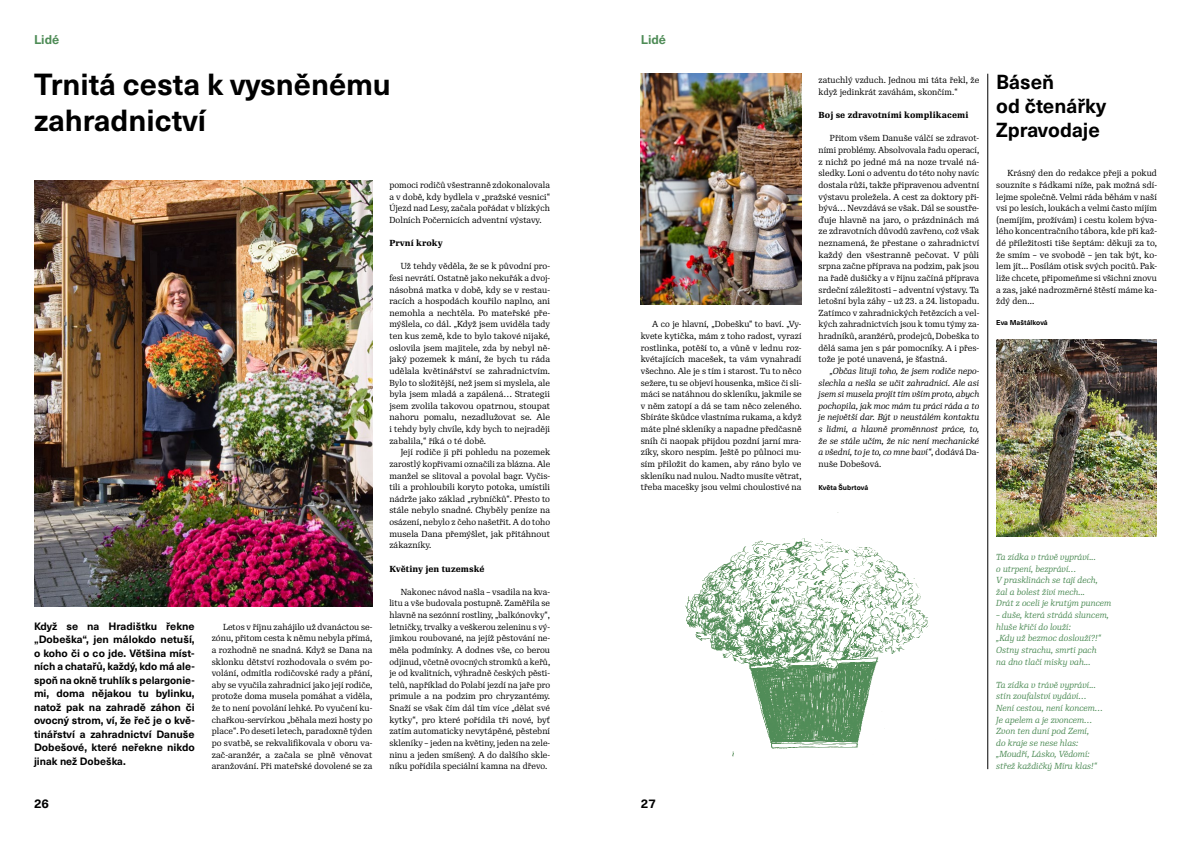
<style>
.page{position:relative;width:1191px;height:842px;background:#fff}
.page>*{position:absolute;margin:0;border:0;box-sizing:border-box;transform-origin:0 0}
.t1{font:700 30px/36px "Neue Haas Unica W1 G";color:#000}
.t2{font:700 20px/24px "Neue Haas Unica W1 G";color:#000}
.t3{font:700 12.5px "Neue Haas Unica W1 G";color:#4d8b55}
.t4{font:700 12.5px "Neue Haas Unica W1 G";color:#000}
.t5{font:700 10.5px/13.5px "Neue Haas Unica W1 G";color:#000;text-align:justify}
.t6{font:8.5px/11.6px "Re Public Std";letter-spacing:.005em;color:#000;text-align:justify}
.t7{font:italic 8.5px/11.6px "Re Public Std";letter-spacing:.005em;color:#4d8b55}
.t8{font:italic 8.5px/11.6px "Re Public Std";letter-spacing:.005em;color:#000;text-align:justify}
.t9{font:500 8.5px "Re Public Std";letter-spacing:.005em;color:#000}
.t10{font:700 7px "Neue Haas Unica W1 G";letter-spacing:.005em;color:#000}
.s1{font-style:normal}
</style>
<div class="page">
<img style="left:34px;top:180px;width:338px;height:426px">
<img style="left:641px;top:74px;width:160px;height:230px">
<img style="left:685px;top:512px;width:244px;height:245px">
<hr style="left:987px;top:74px;width:1px;height:695px;background:#000">
<img style="left:996px;top:339px;width:161px;height:198px">
<h3 class="t3" style="left:34px;top:30px;width:27px">Lidé</h3>
<h3 class="t3" style="left:641px;top:30px;width:27px">Lidé</h3>
<h1 class="t1" style="left:34px;top:64px;width:358px">Trnitá cesta k vysněnému zahradnictví</h1>
<p class="t5" style="left:34px;top:619px;width:162px">Když se na Hradištku řekne „Dobeška“, jen málokdo netuší, o koho či o co jde. Většina míst&shy;ních a chatařů, každý, kdo má ale&shy;spoň na okně truhlík s pelargonie&shy;mi, doma nějakou tu bylinku, natož pak na zahradě záhon či ovocný strom, ví, že řeč je o kvě&shy;tinářství a zahradnictví Danuše Dobešové, které neřekne nikdo jinak než Dobeška.</p>
<p class="t6" style="left:212px;top:621px;width:162px;text-indent:11px">Letos v říjnu zahájilo už dvanáctou se&shy;zónu, přitom cesta k němu nebyla přímá, a rozhodně ne snadná. Když se Dana na sklonku dětství rozhodovala o svém po&shy;volání, odmítla rodičovské rady a přání, aby se vyučila zahradnicí jako její rodiče, protože doma musela pomáhat a viděla, že to není povolání lehké. Po vyučení ku&shy;chařkou-servírkou „běhala mezi hosty po place“. Po deseti letech, paradoxně týden po svatbě, se rekvalifikovala v oboru va&shy;zač-aranžér, a začala se plně věnovat aranžování. Při mateřské dovolené se za</p>
<p class="t6" style="left:389px;top:179px;width:162px">pomoci rodičů všestranně zdokonalovala a v době, kdy bydlela v „pražské vesnici“ Újezd nad Lesy, začala pořádat v blízkých Dolních Počernicích adventní výstavy.</p>
<p class="t9" style="left:389px;top:237px;width:55px">První kroky</p>
<p class="t6" style="left:389px;top:261px;width:162px;text-indent:11px">Už tehdy věděla, že se k původní pro&shy;fesi nevrátí. Ostatně jako nekuřák a dvoj&shy;násobná matka v době, kdy se v restau&shy;racích a hospodách kouřilo naplno, ani nemohla a nechtěla. Po mateřské pře&shy;mýšlela, co dál. „Když jsem uviděla tady ten kus země, kde to bylo takové nijaké, oslovila jsem majitele, zda by nebyl ně&shy;jaký pozemek k mání, že bych tu ráda udělala květinářství se zahradnictvím.<br>Bylo to složitější, než jsem si myslela, ale byla jsem mladá a zapálená… Strategii jsem zvolila takovou opatrnou, stoupat nahoru pomalu, nezadlužovat se. Ale i tehdy byly chvíle, kdy bych to nejraději zabalila,“ říká o té době.</p>
<p class="t6" style="left:389px;top:447px;width:162px;text-indent:11px">Její rodiče ji při pohledu na pozemek zarostlý kopřivami označili za blázna. Ale manžel se slitoval a povolal bagr. Vyčis&shy;tili a prohloubili koryto potoka, umístili nádrže jako základ „rybníčků“. Přesto to stále nebylo snadné. Chyběly peníze na osázení, nebylo z čeho našetřit. A do toho musela Dana přemýšlet, jak přitáhnout zákazníky.</p>
<p class="t9" style="left:389px;top:563px;width:97px">Květiny jen tuzemské</p>
<p class="t6" style="left:389px;top:586px;width:162px;text-indent:11px">Nakonec návod našla – vsadila na kva&shy;litu a vše budovala postupně. Zaměřila se hlavně na sezónní rostliny, „balkónovky“, letničky, trvalky a veškerou zeleninu s vý&shy;jimkou roubované, na jejíž pěstování ne&shy;měla podmínky. A dodnes vše, co berou odjinud, včetně ovocných stromků a keřů, je od kvalitních, výhradně českých pěsti&shy;telů, například do Polabí jezdí na jaře pro primule a na podzim pro chryzantémy.<br>Snaží se však čím dál tím více „dělat své kytky“, pro které pořídila tři nové, byť zatím automaticky nevytápěné, pěstební skleníky – jeden na květiny, jeden na zele&shy;ninu a jeden smíšený. A do dalšího skle&shy;níku pořídila speciální kamna na dřevo.</p>
<p class="t6" style="left:641px;top:319px;width:162px;text-indent:11px">A co je hlavní, „Dobešku“ to baví. „Vy&shy;kvete kytička, mám z toho radost, vyrazí rostlinka, potěší to, a vůně v lednu roz&shy;kvétajících macešek, ta vám vynahradí všechno. Ale je s tím i starost. Tu to něco sežere, tu se objeví housenka, mšice či sli&shy;máci se natáhnou do skleníku, jakmile se v něm zatopí a dá se tam něco zeleného.<br>Sbíráte škůdce vlastníma rukama, a když máte plné skleníky a napadne předčasně sníh či naopak přijdou pozdní jarní mra&shy;zíky, skoro nespím. Ještě po půlnoci mu&shy;sím přiložit do kamen, aby ráno bylo ve skleníku nad nulou. Nadto musíte větrat, třeba macešky jsou velmi choulostivé na</p>
<h3 class="t4" style="left:34px;top:794px;width:16px">26</h3>
<h3 class="t4" style="left:641px;top:794px;width:16px">27</h3>
<p class="t6" style="left:818px;top:75px;width:162px">zatuchlý vzduch. Jednou mi táta řekl, že když jedinkrát zaváhám, skončím.“</p>
<p class="t9" style="left:818px;top:110px;width:151px">Boj se zdravotními komplikacemi</p>
<p class="t6" style="left:818px;top:133px;width:162px;text-indent:11px">Přitom všem Danuše válčí se zdravot&shy;ními problémy. Absolvovala řadu operací, z nichž po jedné má na noze trvalé ná&shy;sledky. Loni o adventu do této nohy navíc dostala růži, takže připravenou adventní výstavu proležela. A cest za doktory při&shy;bývá… Nevzdává se však. Dál se soustře&shy;ďuje hlavně na jaro, o prázdninách má ze zdravotních důvodů zavřeno, což však neznamená, že přestane o zahradnictví každý den všestranně pečovat. V půli srpna začne příprava na podzim, pak jsou na řadě dušičky a v říjnu začíná příprava srdeční záležitosti – adventní výstavy. Ta letošní byla záhy – už 23. a 24. listopadu.<br>Zatímco v zahradnických řetězcích a vel&shy;kých zahradnictvích jsou k tomu týmy za&shy;hradníků, aranžérů, prodejců, Dobeška to dělá sama jen s pár pomocníky. A i přes&shy;tože je poté unavená, je šťastná.</p>
<p class="t8" style="left:818px;top:365px;width:162px;text-indent:11px">„Občas lituji toho, že jsem rodiče nepo&shy;slechla a nešla se učit zahradnicí. Ale asi jsem si musela projít tím vším proto, abych pochopila, jak moc mám tu práci ráda a to je největší dar. Být v neustálém kontaktu s lidmi, a hlavně proměnnost práce, to, že se stále učím, že nic není mechanické a všední, to je to, co mne baví“<span class="s1">, dodává Da&shy;nuše Dobešová.</span></p>
<p class="t10" style="left:818px;top:482px;width:51px">Květa Šubrtová</p>
<h2 class="t2" style="left:996px;top:69px;width:111px">Báseň<br>od čtenářky<br>Zpravodaje</h2>
<p class="t6" style="left:996px;top:168px;width:162px;text-indent:11px">Krásný den do redakce přeji a pokud souzníte s řádkami níže, pak možná sdí&shy;lejme společně. Velmi ráda běhám v naší vsi po lesích, loukách a velmi často míjím (nemíjím, prožívám) i cestu kolem býva&shy;lého koncentračního tábora, kde při kaž&shy;dé příležitosti tiše šeptám: děkuji za to, že smím – ve svobodě – jen tak být, ko&shy;lem jít... Posílám otisk svých pocitů. Pak&shy;liže chcete, připomeňme si všichni znovu a zas, jaké nadrozměrné štěstí máme ka&shy;ždý den...</p>
<p class="t10" style="left:996px;top:317px;width:53px">Eva Maštálková</p>
<p class="t7" style="left:996px;top:551px;width:117px">Ta zídka v trávě vypráví...<br>o utrpení, bezpráví…<br>V prasklinách se tají dech, žal a bolest živí mech...<br>Drát z oceli je krutým puncem</p>
<p class="t7" style="left:996px;top:609px;width:114px">– duše, která strádá sluncem, hluše křičí do louží:<br>„Kdy už bezmoc doslouží?!“<br>Ostny strachu, smrti pach<br>na dno tlačí misky vah...</p>
<p class="t7" style="left:996px;top:679px;width:108px">Ta zídka v trávě vypráví... stín zoufalství vydáví…<br>Není cestou, není koncem…<br>Je apelem a je zvoncem…<br>Zvon ten duní pod Zemí,<br>do kraje se nese hlas: „Moudří, Lásko, Vědomí: střež každičký Míru klas!“</p>
</div>
